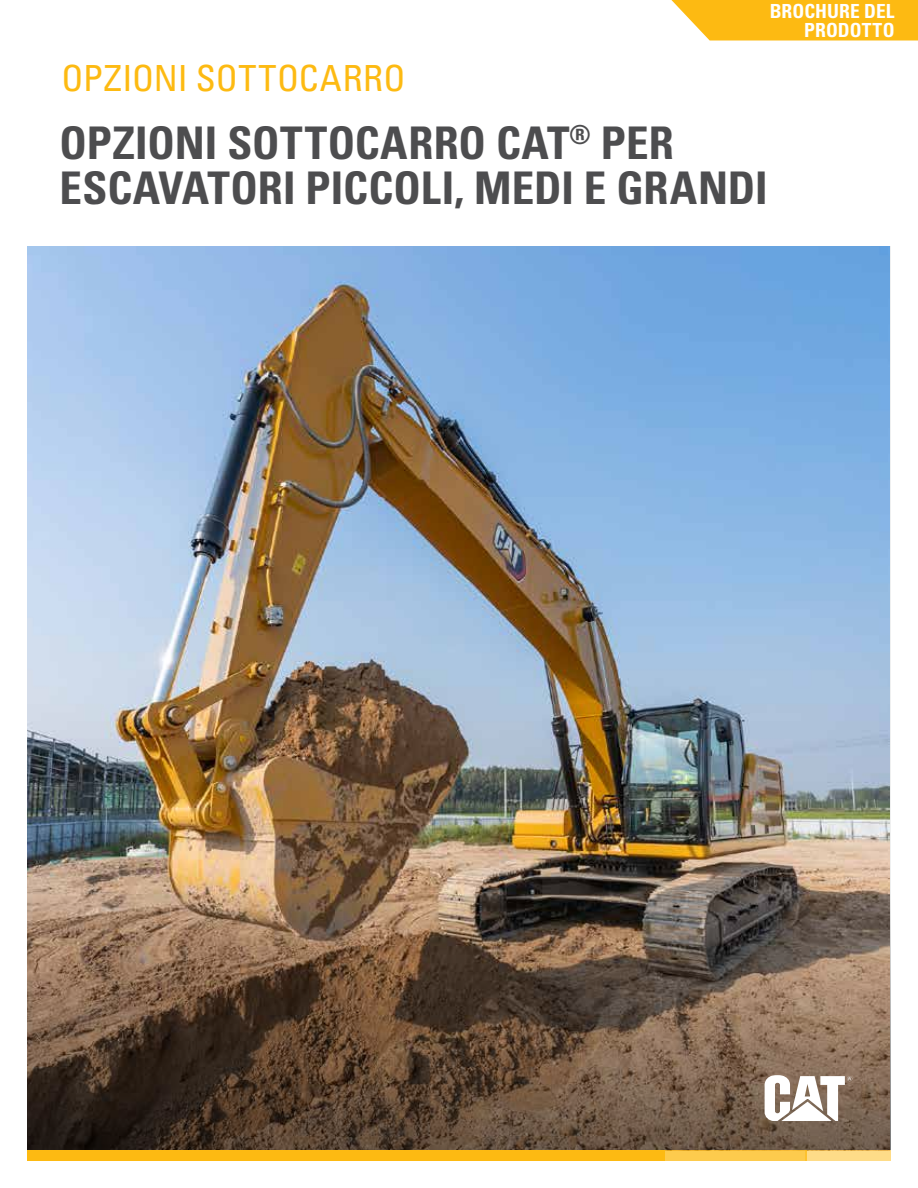
<style>
.page{position:relative;width:918px;height:1188px;background:#fff}
.page>*{position:absolute;margin:0;border:0;box-sizing:border-box;transform-origin:0 0}
.t1{font:700 condensed 45px/45px "Univers LT Std";color:#4d4d4f}
.t2{font:condensed 36px "Univers LT Std";letter-spacing:.01em;color:#fdba12}
.t3{font:700 condensed 19.5px/19.5px "Univers LT Std";letter-spacing:.005em;color:#fff;text-align:right}
</style>
<div class="page">
<svg style="left:671px;top:0;width:247px;height:40px;background:#fdbf24"></svg>
<img style="left:27px;top:246px;width:862px;height:624px">
<svg style="left:27px;top:870px;width:864px;height:280px;background:#6e5745"></svg>
<div style="left:27px;top:1150px;width:638px;height:11px;background:#fdba12"></div>
<div style="left:806px;top:1150px;width:85px;height:11px;background:#fedc88"></div>
<div style="left:665px;top:1150px;width:142px;height:11px;background:#fdcb4d"></div>
<svg style="left:765px;top:1075px;width:87px;height:46px"></svg>
<p class="t2" style="left:62px;top:56px;width:345px">OPZIONI SOTTOCARRO</p>
<p class="t3" style="left:770px;top:1px;width:126px">BROCHURE DEL<br>PRODOTTO</p>
<p class="t1" style="left:60px;top:120px;width:710px">OPZIONI SOTTOCARRO CAT<sup>®</sup> PER<br>ESCAVATORI PICCOLI, MEDI E GRANDI</p>
</div>
